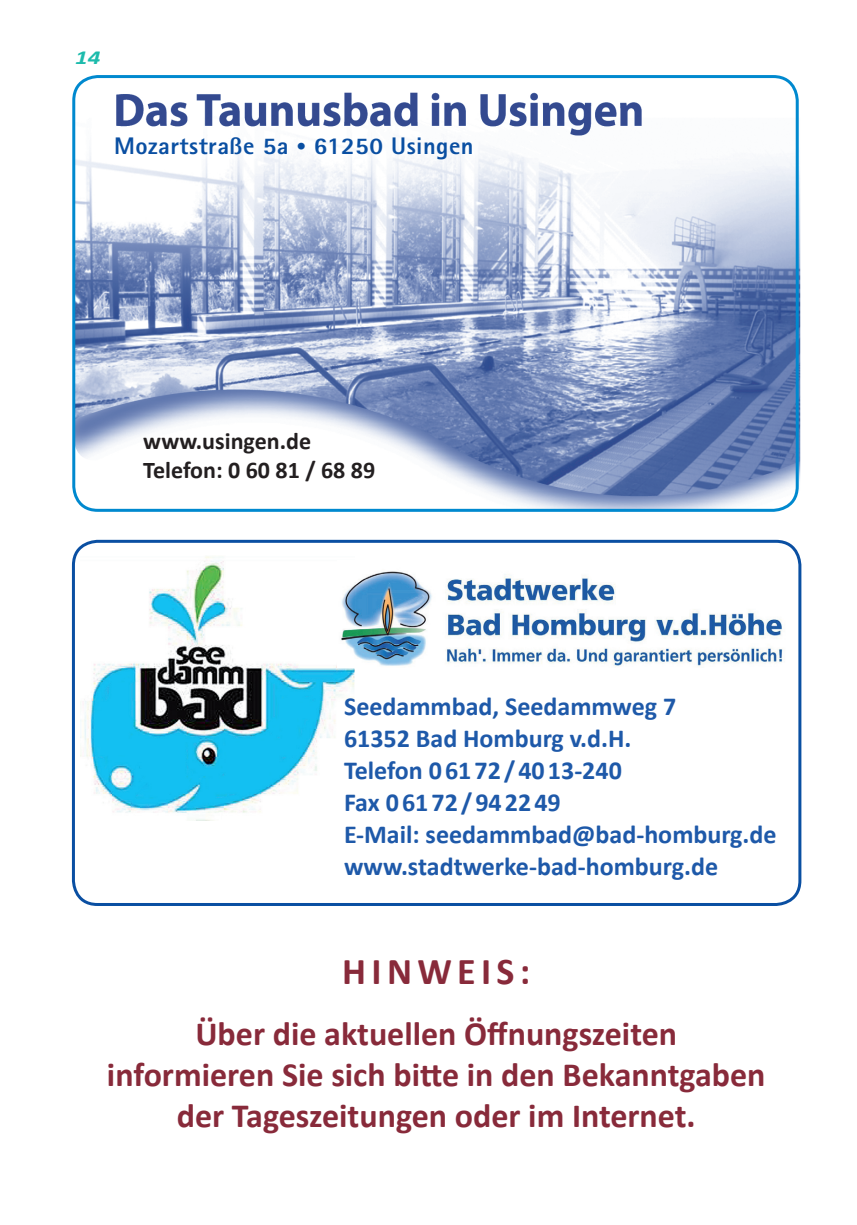
<style>
.page{position:relative;width:857px;height:1225px;background:#fff}
.page>*{position:absolute;margin:0;border:0;box-sizing:border-box;transform-origin:0 0}
.t1{font:700 38px "Calibri";letter-spacing:.14em;color:#882a3a}
.t2{font:700 34px/40.8px "Calibri";color:#882a3a;text-align:center}
.t3{font:700 26px/32px "Calibri";color:#1e59a9}
.t4{font:700 24px/28.8px "Calibri";color:#231f20}
.t5{font:800 24px "Rotis Sans Serif";letter-spacing:.02em;color:#0a4fa2}
.t6{font:italic 700 20px "Calibri";color:#1dbbac;scale:1.25 1}
.s1{font-family:"Times";font-weight:400}
</style>
<div class="page">
<img style="left:80px;top:556px;width:274px;height:264px">
<img style="left:75px;top:75px;width:724px;height:436px">
<div style="left:72px;top:75px;width:726px;height:437px;border:3px solid #0089cf;border-radius:24px"></div>
<div style="left:72px;top:540px;width:729px;height:366px;border:3px solid #0a4fa2;border-radius:24px"></div>
<img style="left:337px;top:560px;width:446px;height:108px">
<p class="t6" style="left:75px;top:45px;width:22px">14</p>
<p class="t5" style="left:114px;top:131px;width:361px">Mozartstraße 5a <span class="s1">•</span> 61250 Usingen</p>
<p class="t4" style="left:143px;top:425px;width:233px">www.usingen.de<br>Telefon: 0 60 81 / 68 89</p>
<p class="t3" style="left:344px;top:689px;width:434px">Seedammbad, Seedammweg 7<br>61352 Bad Homburg v.d.H.<br>Telefon 0 61 72 / 40 13-240<br>Fax 0 61 72 / 94 22 49<br>E-Mail: seedammbad@bad-homburg.de www.stadtwerke-bad-homburg.de</p>
<h1 class="t1" style="left:342px;top:948px;width:189px">HINWEIS:</h1>
<h2 class="t2" style="left:107px;top:1011px;width:659px">Über die aktuellen Öffnungszeiten<br>informieren Sie sich bitte in den Bekanntgaben der Tageszeitungen oder im Internet.</h2>
</div>
